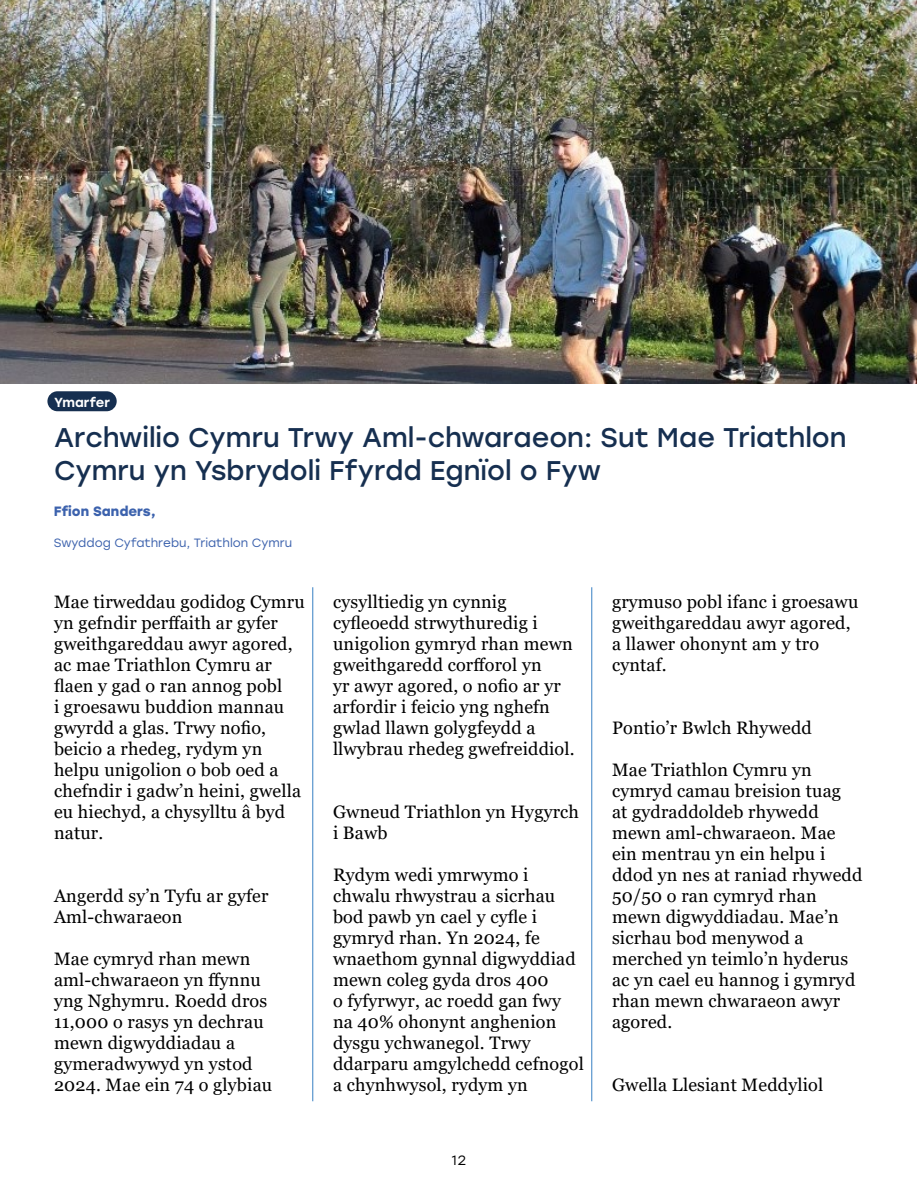
<style>
.page{position:relative;width:918px;height:1188px;background:#fff}
.page>*{position:absolute;margin:0;border:0;box-sizing:border-box;transform-origin:0 0}
.t1{font:27px/32.4px "Stolzl";color:#162f50}
.t2{font:18px/21px "Georgia";letter-spacing:.01em;color:#000}
.t3{font:700 13.5px "Stolzl";color:#3c62ad}
.t4{font:13.5px "Stolzl";color:#000}
.t5{font:500 13.05px "Stolzl";color:#fff}
.t6{font:12px "Stolzl";color:#3c62ad}
</style>
<div class="page">
<hr style="left:312px;top:587px;width:1px;height:514px;background:#4d8dca">
<hr style="left:591px;top:587px;width:1px;height:514px;background:#4d8dca">
<img style="left:0;top:0;width:916px;height:384px">
<div style="left:47px;top:391px;width:70px;height:20px;background:#162f50;border-radius:10px"></div>
<p class="t5" style="left:54px;top:393px;width:57px">Ymarfer</p>
<h1 class="t1" style="left:54px;top:420px;width:794px">Archwilio Cymru Trwy Aml-chwaraeon: Sut Mae Triathlon<br>Cymru yn Ysbrydoli Ffyrdd Egnïol o Fyw</h1>
<p class="t3" style="left:54px;top:502px;width:103px">Ffion Sanders,</p>
<p class="t6" style="left:54px;top:534px;width:240px">Swyddog Cyfathrebu, Triathlon Cymru</p>
<p class="t2" style="left:54px;top:591px;width:252px">Mae tirweddau godidog Cymru yn gefndir perffaith ar gyfer gweithgareddau awyr agored, ac mae Triathlon Cymru ar flaen y gad o ran annog pobl<br>i groesawu buddion mannau gwyrdd a glas. Trwy nofio, beicio a rhedeg, rydym yn helpu unigolion o bob oed a chefndir i gadw’n heini, gwella eu hiechyd, a chysylltu â byd natur.</p>
<p class="t2" style="left:54px;top:885px;width:216px">Angerdd sy’n Tyfu ar gyfer<br>Aml-chwaraeon</p>
<p class="t2" style="left:54px;top:948px;width:220px">Mae cymryd rhan mewn aml-chwaraeon yn ffynnu yng Nghymru. Roedd dros<br>11,000 o rasys yn dechrau mewn digwyddiadau a gymeradwywyd yn ystod<br>2024. Mae ein 74 o glybiau</p>
<p class="t2" style="left:333px;top:591px;width:243px">cysylltiedig yn cynnig cyfleoedd strwythuredig i unigolion gymryd rhan mewn gweithgaredd corfforol yn<br>yr awyr agored, o nofio ar yr arfordir i feicio yng nghefn gwlad llawn golygfeydd a llwybrau rhedeg gwefreiddiol.</p>
<p class="t2" style="left:333px;top:801px;width:248px">Gwneud Triathlon yn Hygyrch i Bawb</p>
<p class="t2" style="left:333px;top:864px;width:252px">Rydym wedi ymrwymo i chwalu rhwystrau a sicrhau bod pawb yn cael y cyfle i gymryd rhan. Yn 2024, fe wnaethom gynnal digwyddiad mewn coleg gyda dros 400<br>o fyfyrwyr, ac roedd gan fwy na 40% ohonynt anghenion dysgu ychwanegol. Trwy ddarparu amgylchedd cefnogol a chynhwysol, rydym yn</p>
<p class="t4" style="left:452px;top:1150px;width:16px">12</p>
<p class="t2" style="left:612px;top:592px;width:248px">grymuso pobl ifanc i groesawu gweithgareddau awyr agored, a llawer ohonynt am y tro cyntaf.</p>
<p class="t2" style="left:612px;top:718px;width:201px">Pontio’r Bwlch Rhywedd</p>
<p class="t2" style="left:612px;top:760px;width:252px">Mae Triathlon Cymru yn cymryd camau breision tuag<br>at gydraddoldeb rhywedd mewn aml-chwaraeon. Mae ein mentrau yn ein helpu i ddod yn nes at raniad rhywedd<br>50/50 o ran cymryd rhan mewn digwyddiadau. Mae’n sicrhau bod menywod a merched yn teimlo’n hyderus ac yn cael eu hannog i gymryd rhan mewn chwaraeon awyr agored.</p>
<p class="t2" style="left:612px;top:1075px;width:213px">Gwella Llesiant Meddyliol</p>
</div>
